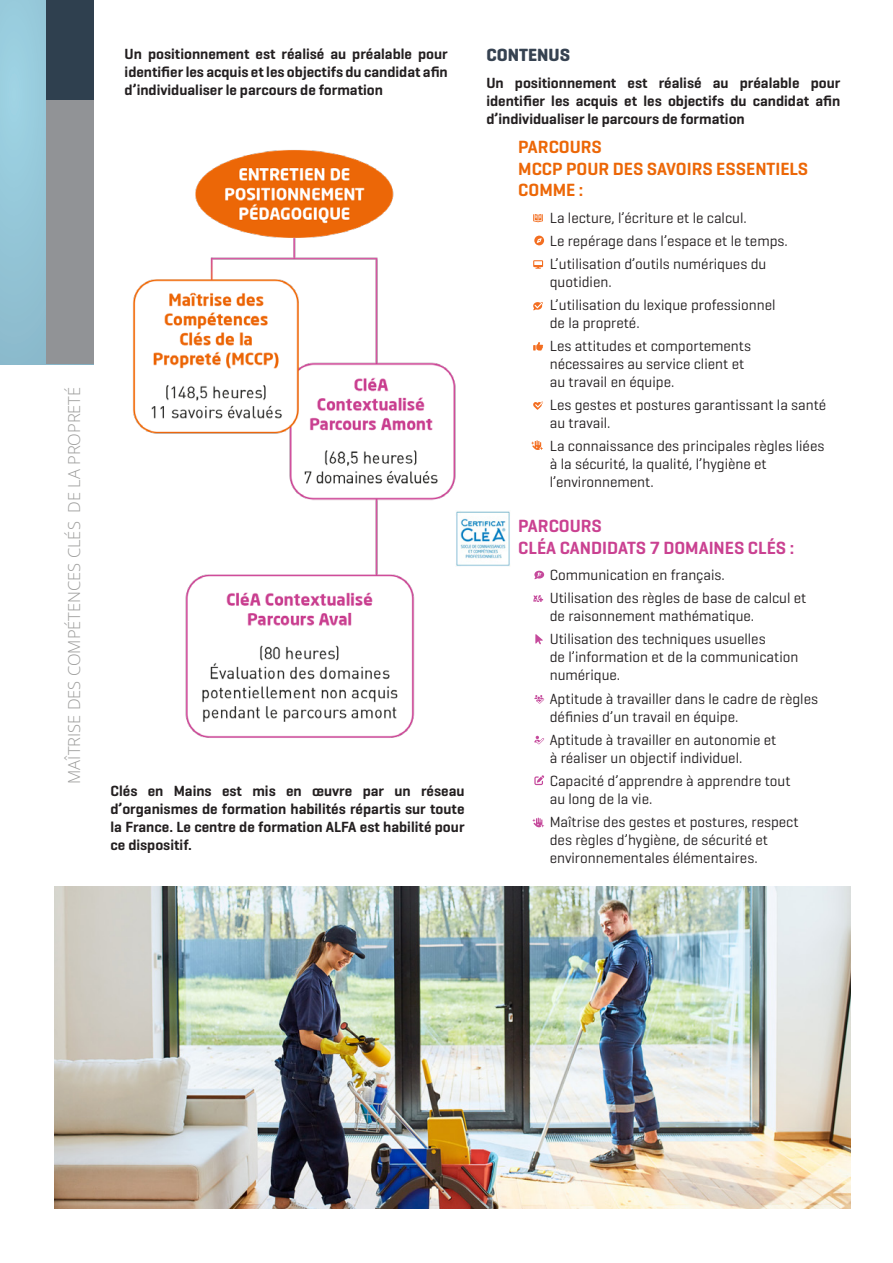
<style>
.page{position:relative;width:893px;height:1263px;background:#fff}
.page>*{position:absolute;margin:0;border:0;box-sizing:border-box;transform-origin:0 0}
.t1{font:600 18px/21.6px "Geogrotesque";color:#ec6707}
.t2{font:600 18px "Geogrotesque";color:#ca4191}
.t3{font:700 18px "Geogrotesque";color:#364251}
.t4{font:16.5px "Open Sans";color:#9b9b9a}
.t5{font:15px/18px "Geogrotesque";color:#231f20}
.t6{font:600 15px/18px "Geogrotesque";color:#231f20;text-align:justify}
</style>
<div class="page">
<div style="left:0;top:0;width:94px;height:364px;background:linear-gradient(to bottom,#9dd2e2,#8ebdcf)"></div>
<div style="left:46px;top:0;width:48px;height:101px;background:#2f404f"></div>
<div style="left:46px;top:101px;width:48px;height:263px;background:#919396"></div>
<img style="left:54px;top:887px;width:796px;height:322px">
<img style="left:133px;top:150px;width:323px;height:588px">
<svg style="left:533px;top:214px;width:10px;height:8px"></svg>
<svg style="left:533px;top:302px;width:10px;height:8px"></svg>
<svg style="left:533px;top:260px;width:10px;height:9px"></svg>
<svg style="left:533px;top:401px;width:10px;height:9px"></svg>
<svg style="left:531px;top:440px;width:12px;height:10px"></svg>
<svg style="left:534px;top:236px;width:10px;height:9px"></svg>
<svg style="left:533px;top:342px;width:10px;height:8px"></svg>
<svg style="left:534px;top:571px;width:10px;height:8px"></svg>
<svg style="left:533px;top:595px;width:10px;height:7px"></svg>
<svg style="left:535px;top:634px;width:8px;height:10px"></svg>
<svg style="left:534px;top:695px;width:10px;height:8px"></svg>
<svg style="left:534px;top:736px;width:10px;height:8px"></svg>
<svg style="left:534px;top:775px;width:10px;height:10px"></svg>
<svg style="left:532px;top:818px;width:12px;height:9px"></svg>
<img style="left:455px;top:511px;width:55px;height:55px">
<p class="t4" style="left:63px;top:784px;width:398px;rotate:-90deg">MAÎTRISE DES COMPÉTENCES CLÉS DE LA PROPRETÉ</p>
<p class="t6" style="left:125px;top:45px;width:325px">Un positionnement est réalisé au préalable pour identifier les acquis et les objectifs du candidat afin d’individualiser le parcours de formation</p>
<p class="t6" style="left:111px;top:781px;width:355px">Clés en Mains est mis en œuvre par un réseau d’organismes de formation habilités répartis sur toute la France. Le centre de formation ALFA est habilité pour ce dispositif.</p>
<p class="t3" style="left:486px;top:44px;width:85px">CONTENUS</p>
<p class="t6" style="left:486px;top:74px;width:355px">Un positionnement est réalisé au préalable pour identifier les acquis et les objectifs du candidat afin d’individualiser le parcours de formation</p>
<p class="t1" style="left:518px;top:136px;width:85px">PARCOURS</p>
<p class="t1" style="left:518px;top:158px;width:291px">MCCP POUR DES SAVOIRS ESSENTIELS<br>COMME :</p>
<p class="t5" style="left:550px;top:208px;width:199px">La lecture, l’écriture et le calcul.</p>
<p class="t5" style="left:550px;top:231px;width:240px">Le repérage dans l’espace et le temps.</p>
<p class="t5" style="left:550px;top:254px;width:218px">L’utilisation d’outils numériques du quotidien.</p>
<p class="t5" style="left:550px;top:296px;width:227px">L’utilisation du lexique professionnel de la propreté.</p>
<p class="t5" style="left:550px;top:337px;width:203px">Les attitudes et comportements nécessaires au service client et au travail en équipe.</p>
<p class="t5" style="left:550px;top:396px;width:278px">Les gestes et postures garantissant la santé au travail.</p>
<p class="t5" style="left:550px;top:437px;width:276px">La connaissance des principales règles liées à la sécurité, la qualité, l’hygiène et l’environnement.</p>
<p class="t2" style="left:518px;top:515px;width:85px">PARCOURS</p>
<p class="t2" style="left:518px;top:536px;width:277px">CLÉA CANDIDATS 7 DOMAINES CLÉS :</p>
<p class="t5" style="left:550px;top:566px;width:176px">Communication en français.</p>
<p class="t5" style="left:550px;top:589px;width:258px">Utilisation des règles de base de calcul et de raisonnement mathématique.</p>
<p class="t5" style="left:550px;top:630px;width:250px">Utilisation des techniques usuelles<br>de l’information et de la communication numérique.</p>
<p class="t5" style="left:550px;top:689px;width:270px">Aptitude à travailler dans le cadre de règles définies d’un travail en équipe.</p>
<p class="t5" style="left:550px;top:730px;width:228px">Aptitude à travailler en autonomie et à réaliser un objectif individuel.</p>
<p class="t5" style="left:550px;top:771px;width:242px">Capacité d’apprendre à apprendre tout au long de la vie.</p>
<p class="t5" style="left:550px;top:812px;width:250px">Maîtrise des gestes et postures, respect des règles d’hygiène, de sécurité et environnementales élémentaires.</p>
</div>
